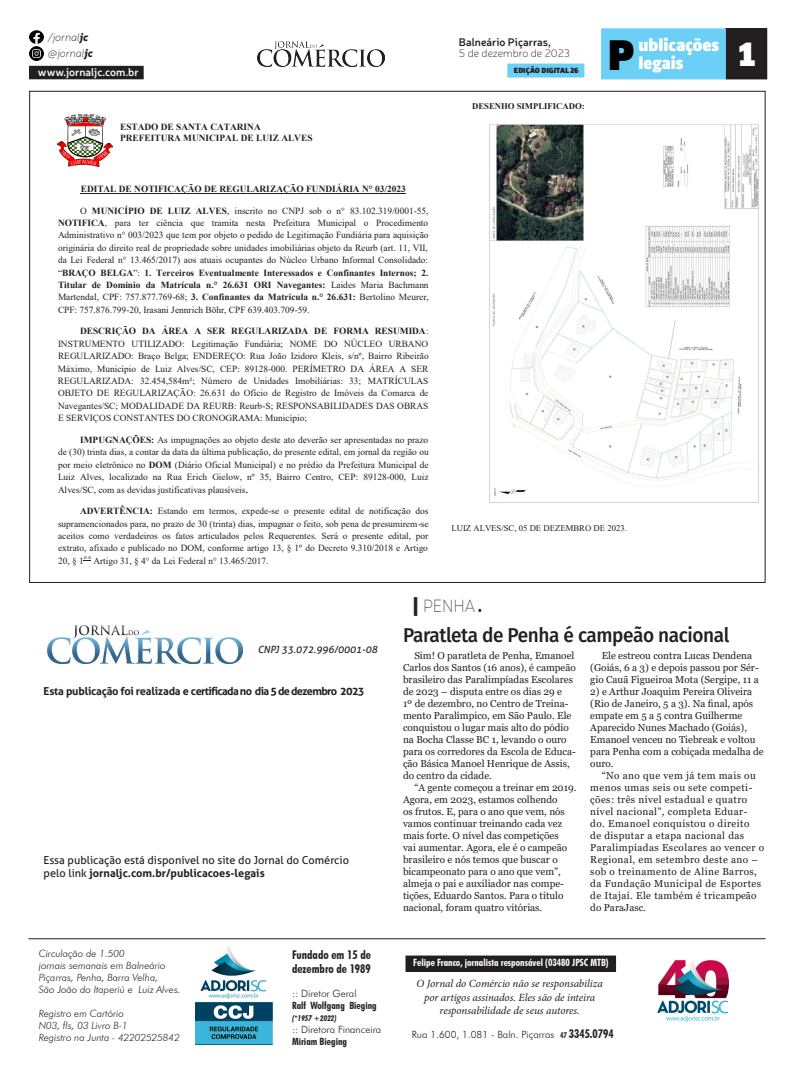
<style>
.page{position:relative;width:794px;height:1078px;background:#fff}
.page>*{position:absolute;margin:0;border:0;box-sizing:border-box;transform-origin:0 0}
.t1{font:900 46px "Bulo";color:#000}
.t2{font:900 36px "Bulo";color:#fff}
.t3{font:500 20px "Fira Sans";letter-spacing:-.02em;color:#231f20;scale:.95 1}
.t4{font:900 18px "Bulo";color:#fff}
.t5{font:200 17.5px "Montserrat";color:#231f20;scale:.8 1}
.t6{font:700 condensed 12px "Futura BT";color:#231f20}
.t7{font:italic 11px/13.2px "Minion Pro";letter-spacing:-.005em;color:#231f20;text-align:center}
.t8{font:700 11px "Aller";letter-spacing:-.055em;color:#231f20}
.t9{font:11px "Aller";color:#231f20}
.t10{font:700 11px "Aller";color:#231f20}
.t11{font:600 11px "Neris";color:#fff}
.t12{font:600 11px "Neris";color:#231f20}
.t13{font:italic 100 11px "Neris";color:#231f20}
.t14{font:100 11px "Neris";color:#231f20}
.t15{font:10px/12px "Georgia";color:#231f20}
.t16{font:10px/12px "Georgia";letter-spacing:.04em;color:#231f20}
.t17{font:italic 300 10px "Futura BT";color:#231f20}
.t18{font:300 10px "Futura BT";color:#231f20}
.t19{font:700 condensed 10px "Futura BT";color:#fff}
.t20{font:700 condensed 10px "Futura BT";color:#231f20}
.t21{font:italic 10px "Aller";color:#231f20}
.t22{font:9.4px/12.4px "Times New Roman";color:#231f20;text-align:justify}
.t23{font:700 9.4px/10.8px "Times New Roman";letter-spacing:-.005em;color:#231f20}
.t24{font:700 8.7px/10px "Times New Roman";letter-spacing:-.005em;color:#231f20}
.t25{font:8.7px "Times New Roman";color:#231f20}
.t26{font:900 8px "Bulo";color:#231f20}
.t27{font:italic 700 condensed 8px "Futura BT";color:#231f20}
.t28{font:6.2px "Times New Roman";color:#231f20}
.s1{font-weight:900}
.s2{font-weight:700}
.s3{font-style:inherit}
.s4{font-weight:400}
.s5{font-weight:900;font-size:20px}
.s6{font-weight:700;font-stretch:condensed;font-size:8px}
.s7{font-weight:700;font-stretch:condensed;font-size:12px}
</style>
<div class="page">
<div style="left:725px;top:29px;width:41px;height:50px;background:#231f20"></div>
<div style="left:725px;top:28px;width:42px;height:51px;border:1px solid #231f20"></div>
<div style="left:601px;top:28px;width:125px;height:51px;background:#6bcff6;border:1px solid #6bcff6"></div>
<svg style="left:507px;top:64px;width:77px;height:13px"></svg>
<div style="left:508px;top:65px;width:75px;height:11px;border:1px solid #6bcff6"></div>
<div style="left:30px;top:66px;width:113px;height:13px;background:#231f20"></div>
<img style="left:257px;top:41px;width:128px;height:25px">
<svg style="left:30px;top:30px;width:13px;height:30px"></svg>
<img style="left:195px;top:946px;width:77px;height:97px">
<div style="left:406px;top:955px;width:209px;height:16px;background:#231f20"></div>
<div style="left:405px;top:955px;width:211px;height:16px;border:1px solid #231f20"></div>
<hr style="left:28px;top:938px;width:737px;height:1px;background:#231f20">
<img style="left:658px;top:960px;width:71px;height:61px">
<img style="left:48px;top:625px;width:194px;height:38px">
<img style="left:58px;top:114px;width:55px;height:52px">
<hr style="left:81px;top:193px;width:325px;height:1px;background:#231f20">
<img style="left:489px;top:124px;width:270px;height:379px">
<p class="t13" style="left:48px;top:30px;width:42px">/jornal<span class="s1">jc</span></p>
<p class="t13" style="left:48px;top:46px;width:47px">@jornal<span class="s1">jc</span></p>
<p class="t11" style="left:38px;top:64px;width:102px">www.jornaljc.com.br</p>
<p class="t26" style="left:514px;top:64px;width:66px">EDIÇÃO DIGITAL 26</p>
<p class="t12" style="left:459px;top:34px;width:93px">Balneário Piçarras,</p>
<p class="t14" style="left:459px;top:46px;width:113px">5 de dezembro de 2023</p>
<p class="t1" style="left:607px;top:22px;width:28px">P</p>
<p class="t4" style="left:638px;top:33px;width:82px">ublicações</p>
<p class="t24" style="left:509px;top:52px;width:180px">ESTADO DE SANTA CATARINA<br>PREFEITURA MUNICIPAL DE LUIZ ALVES</p>
<p class="t24" style="left:472px;top:101px;width:114px">DESENHO SIMPLIFICADO:</p>
<p class="t4" style="left:638px;top:51px;width:47px">legais</p>
<p class="t23" style="left:120px;top:121px;width:194px">ESTADO DE SANTA CATARINA<br>PREFEITURA MUNICIPAL DE LUIZ ALVES</p>
<p class="t23" style="left:81px;top:183px;width:326px">EDITAL DE NOTIFICAÇÃO DE REGULARIZAÇÃO FUNDIÁRIA N° 03/2023</p>
<p class="t22" style="left:58px;top:204px;width:372px;text-indent:22px">O <span class="s2">MUNICÍPIO DE LUIZ ALVES</span>, inscrito no CNPJ sob o n° 83.102.319/0001-55, <span class="s2">NOTIFICA</span>, para ter ciência que tramita nesta Prefeitura Municipal o Procedimento Administrativo n° 003/2023 que tem por objeto o pedido de Legitimação Fundiária para aquisição originária do direito real de propriedade sobre unidades imobiliárias objeto da Reurb (art. 11, VII, da Lei Federal n° 13.465/2017) aos atuais ocupantes do Núcleo Urbano Informal Consolidado: <span class="s3">“</span><span class="s2">BRAÇO BELGA</span><span class="s3">”:</span> <span class="s2">1. Terceiros Eventualmente Interessados e Confinantes Internos; 2.<br>Titular de Domínio da Matrícula n.° 26.631 ORI Navegantes:</span> Laides Maria Bachmann Martendal, CPF: 757.877.769-68; <span class="s2">3. Confinantes da Matrícula n.° 26.631:</span> Bertolino Meurer, CPF: 757.876.799-20, Irasani Jennrich Böhr, CPF 639.403.709-59.</p>
<p class="t22" style="left:58px;top:325px;width:372px;text-indent:22px"><span class="s2">DESCRIÇÃO DA ÁREA A SER REGULARIZADA DE FORMA RESUMIDA</span>:<br>INSTRUMENTO UTILIZADO: Legitimação Fundiária; NOME DO NÚCLEO URBANO REGULARIZADO: Braço Belga; ENDEREÇO: Rua João Izidoro Kleis, s/nº, Bairro Ribeirão Máximo, Município de Luiz Alves/SC, CEP: 89128-000. PERÍMETRO DA ÁREA A SER REGULARIZADA: 32.454,584m²; Número de Unidades Imobiliárias: 33; MATRÍCULAS OBJETO DE REGULARIZAÇÃO: 26.631 do Ofício de Registro de Imóveis da Comarca de Navegantes/SC; MODALIDADE DA REURB: Reurb-S; RESPONSABILIDADES DAS OBRAS E SERVIÇOS CONSTANTES DO CRONOGRAMA: Município;</p>
<p class="t22" style="left:58px;top:433px;width:372px;text-indent:22px"><span class="s2">IMPUGNAÇÕES:</span> As impugnações ao objeto deste ato deverão ser apresentadas no prazo de (30) trinta dias, a contar da data da última publicação, do presente edital, em jornal da região ou por meio eletrônico no <span class="s2">DOM</span> (Diário Oficial Municipal) e no prédio da Prefeitura Municipal de Luiz Alves, localizado na Rua Erich Gielow, nº 35, Bairro Centro, CEP: 89128-000, Luiz Alves/SC, com as devidas justificativas plausíveis<span class="s2">.</span></p>
<p class="t22" style="left:58px;top:504px;width:372px;text-indent:22px"><span class="s2">ADVERTÊNCIA:</span> Estando em termos, expede-se o presente edital de notificação dos supramencionados para, no prazo de 30 (trinta) dias, impugnar o feito, sob pena de presumirem-se aceitos como verdadeiros os fatos articulados pelos Requerentes. Será o presente edital, por extrato, afixado e publicado no DOM, conforme artigo 13, § 1º do Decreto 9.310/2018 e Artigo 20, § 1</p>
<p class="t28" style="left:84px;top:553px;width:9px">o e</p>
<p class="t22" style="left:94px;top:554px;width:176px">Artigo 31, § 4° da Lei Federal n° 13.465/2017.</p>
<p class="t25" style="left:451px;top:522px;width:177px">LUIZ ALVES/SC, 05 DE DEZEMBRO DE 2023.</p>
<p class="t2" style="left:738px;top:28px;width:19px">1</p>
<p class="t21" style="left:258px;top:643px;width:121px">CNPJ 33.072.996/0001-08</p>
<p class="t8" style="left:44px;top:683px;width:322px">Esta publicação foi realizada e certificada no dia 5 de dezembro 2023</p>
<p class="t9" style="left:44px;top:852px;width:307px">Essa publicação está disponível no site do Jornal do Comércio</p>
<p class="t10" style="left:44px;top:865px;width:223px"><span class="s4">pelo link</span> jornaljc.com.br/publicacoes-legais</p>
<p class="t17" style="left:39px;top:946px;width:87px">Circulação de 1.500</p>
<p class="t17" style="left:39px;top:958px;width:128px">jornais semanais em Balneário</p>
<p class="t17" style="left:39px;top:970px;width:121px">Piçarras, Penha, Barra Velha,</p>
<p class="t17" style="left:39px;top:982px;width:143px">São João do Itaperiú e Luiz Alves.</p>
<p class="t17" style="left:39px;top:1006px;width:87px">Registro em Cartório</p>
<p class="t17" style="left:39px;top:1018px;width:90px">N03, fls, 03 Livro B-1</p>
<p class="t17" style="left:39px;top:1030px;width:142px">Registro na Junta - 42202525842</p>
<p class="t6" style="left:292px;top:947px;width:80px">Fundado em 15 de</p>
<p class="t6" style="left:292px;top:961px;width:80px">dezembro de 1989</p>
<p class="t18" style="left:292px;top:987px;width:66px">:: Diretor Geral</p>
<p class="t20" style="left:292px;top:999px;width:86px">Ralf Wolfgang Bieging</p>
<p class="t27" style="left:292px;top:1013px;width:46px">(*1957 +2022)</p>
<p class="t18" style="left:292px;top:1023px;width:91px">:: Diretora Financeira</p>
<p class="t20" style="left:292px;top:1035px;width:56px">Miriam Bieging</p>
<p class="t5" style="left:413px;top:594px;width:88px"><span class="s5">|</span> PENHA <span class="s2">.</span></p>
<p class="t15" style="left:403px;top:649px;width:174px;text-indent:11px">Sim! O paratleta de Penha, Emanoel Carlos dos Santos (16 anos), é campeão brasileiro das Paralimpíadas Escolares de 2023 – disputa entre os dias 29 e<br>1º de dezembro, no Centro de Treina&shy;mento Paralímpico, em São Paulo. Ele conquistou o lugar mais alto do pódio na Bocha Classe BC 1, levando o ouro para os corredores da Escola de Educa&shy;ção Básica Manoel Henrique de Assis, do centro da cidade.</p>
<p class="t15" style="left:403px;top:781px;width:175px;text-indent:11px">“A gente começou a treinar em 2019.<br>Agora, em 2023, estamos colhendo<br>os frutos. E, para o ano que vem, nós vamos continuar treinando cada vez mais forte. O nível das competições<br>vai aumentar. Agora, ele é o campeão brasileiro e nós temos que buscar o bicampeonato para o ano que vem”, almeja o pai e auxiliador nas compe&shy;tições, Eduardo Santos. Para o título nacional, foram quatro vitórias.</p>
<p class="t3" style="left:403px;top:619px;width:345px">Paratleta de Penha é campeão nacional</p>
<p class="t15" style="left:590px;top:649px;width:170px;text-align:center">Ele estreou contra Lucas Dendena (Goiás, 6 a 3) e depois passou por Sér&shy;gio Cauã Figueiroa Mota (Sergipe, 11 a</p>
<p class="t15" style="left:590px;top:685px;width:175px">2) e Arthur Joaquim Pereira Oliveira (Rio de Janeiro, 5 a 3). Na final, após empate em 5 a 5 contra Guilherme<br>Aparecido Nunes Machado (Goiás),<br>Emanoel venceu no Tiebreak e voltou para Penha com a cobiçada medalha de ouro.</p>
<p class="t16" style="left:590px;top:769px;width:175px;text-indent:11px">“No ano que vem já tem mais ou menos umas seis ou sete competi&shy;ções: três nível estadual e quatro nível nacional”, completa Eduar&shy;do. Emanoel conquistou o direito<br>de disputar a etapa nacional das<br>Paralimpíadas Escolares ao vencer o<br>Regional, em setembro deste ano – sob o treinamento de Aline Barros, da Fundação Municipal de Esportes de Itajaí. Ele também é tricampeão do ParaJasc.</p>
<p class="t19" style="left:413px;top:956px;width:197px">Felipe Franco, jornalista responsável (03480 JPSC MTB)</p>
<p class="t7" style="left:417px;top:977px;width:188px">O Jornal do Comércio não se responsabiliza por artigos assinados. Eles são de inteira responsabilidade de seus autores.</p>
<p class="t18" style="left:412px;top:1028px;width:203px">Rua 1.600, 1.081 - Baln. Piçarras <span class="s6">47</span> <span class="s7">3345.0794</span></p>
</div>
